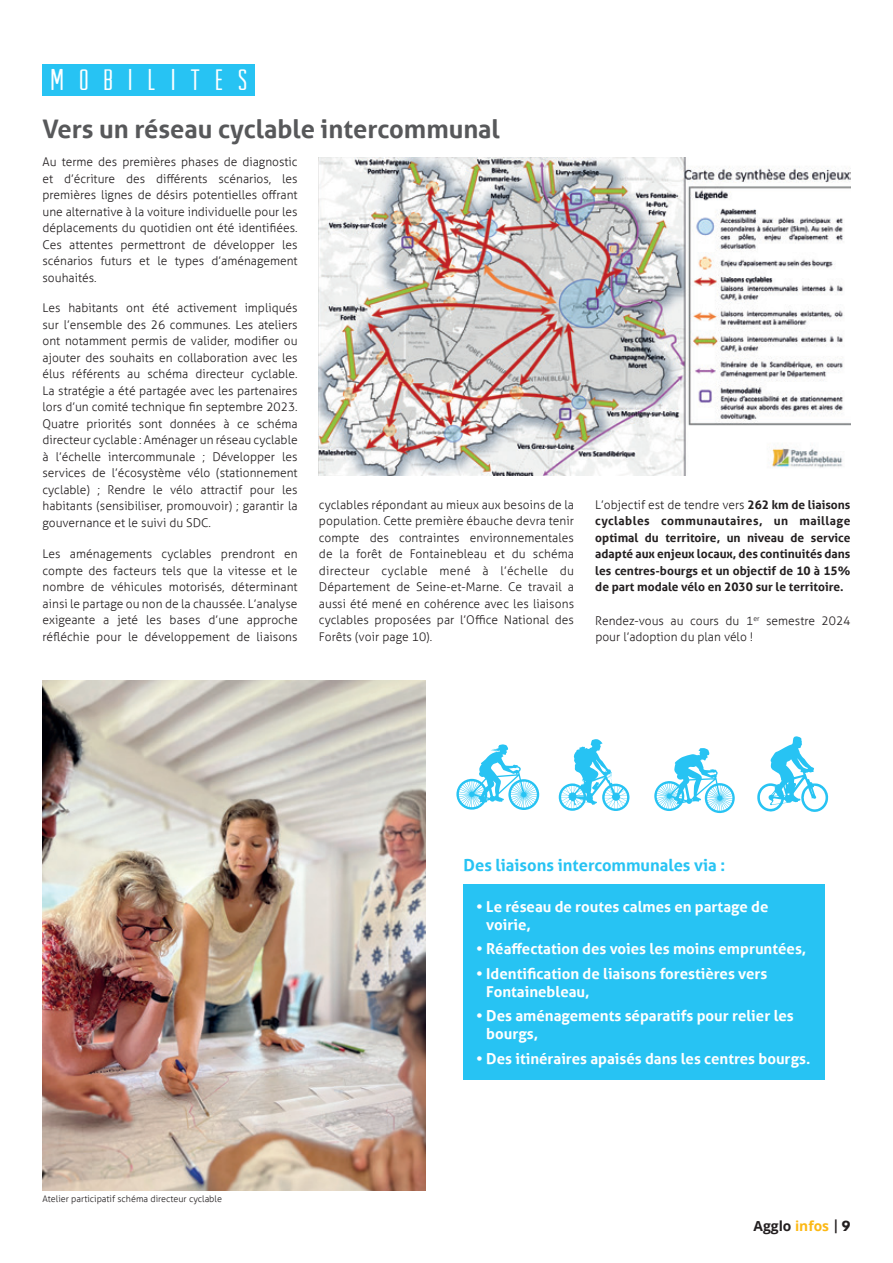
<style>
.page{position:relative;width:893px;height:1263px;background:#fff}
.page>*{position:absolute;margin:0;border:0;box-sizing:border-box;transform-origin:0 0}
.t1{font:30px "Arvil Sans";letter-spacing:.5em;color:#fff}
.t2{font:700 25.5px "Aller";color:#57585a}
.t3{font:700 16.5px "Aller";color:#27c3f3}
.t4{font:700 15px/18px "Aller";color:#fff}
.t5{font:700 13.8px "Open Sans";color:#231f20}
.t6{font:300 12px/16.5px "Aller";color:#231f20;text-align:justify}
.t7{font:700 12px/16.5px "Aller";color:#231f20;text-align:justify}
.t8{font:300 9px "Aller";color:#231f20}
.s1{font-weight:300}
.s2{color:#fcb814}
.s3{font-family:"League Spartan";font-size:12.45px}
</style>
<div class="page">
<div style="left:43px;top:64px;width:212px;height:32px;background:#27c3f3"></div>
<img style="left:319px;top:157px;width:531px;height:318px">
<img style="left:43px;top:680px;width:382px;height:511px">
<div style="left:463px;top:884px;width:362px;height:196px;background:#27c3f3"></div>
<svg style="left:757px;top:736px;width:72px;height:76px"></svg>
<svg style="left:559px;top:739px;width:70px;height:72px"></svg>
<svg style="left:456px;top:744px;width:83px;height:66px"></svg>
<svg style="left:654px;top:748px;width:81px;height:65px"></svg>
<h1 class="t1" style="left:51px;top:63px;width:198px">MOBILITES</h1>
<h2 class="t2" style="left:43px;top:113px;width:459px">Vers un réseau cyclable intercommunal</h2>
<p class="t6" style="left:43px;top:154px;width:257px">Au terme des premières phases de diagnostic et d’écriture des différents scénarios, les premières lignes de désirs potentielles offrant une alternative à la voiture individuelle pour les déplacements du quotidien ont été identifiées.<br>Ces attentes permettront de développer les scénarios futurs et le types d’aménagement souhaités.</p>
<p class="t6" style="left:43px;top:300px;width:257px">Les habitants ont été activement impliqués sur l’ensemble des 26 communes. Les ateliers ont notamment permis de valider, modifier ou ajouter des souhaits en collaboration avec les élus référents au schéma directeur cyclable.<br>La stratégie a été partagée avec les partenaires lors d’un comité technique fin septembre 2023.<br>Quatre priorités sont données à ce schéma directeur cyclable : Aménager un réseau cyclable à l’échelle intercommunale ; Développer les services de l’écosystème vélo (stationnement cyclable) ; Rendre le vélo attractif pour les habitants (sensibiliser, promouvoir) ; garantir la gouvernance et le suivi du SDC.</p>
<p class="t6" style="left:43px;top:546px;width:257px">Les aménagements cyclables prendront en compte des facteurs tels que la vitesse et le nombre de véhicules motorisés, déterminant ainsi le partage ou non de la chaussée. L’analyse exigeante a jeté les bases d’une approche réfléchie pour le développement de liaisons</p>
<p class="t6" style="left:319px;top:496px;width:257px">cyclables répondant au mieux aux besoins de la population. Cette première ébauche devra tenir compte des contraintes environnementales de la forêt de Fontainebleau et du schéma directeur cyclable mené à l’échelle du Département de Seine-et-Marne. Ce travail a aussi été mené en cohérence avec les liaisons cyclables proposées par l’Office National des Forêts (voir page 10).</p>
<p class="t7" style="left:595px;top:496px;width:257px"><span class="s1">L’objectif est de tendre vers</span> 262 km de liaisons cyclables communautaires, un maillage optimal du territoire, un niveau de service adapté aux enjeux locaux, des continuités dans les centres-bourgs et un objectif de 10 à 15% de part modale vélo en 2030 sur le territoire.</p>
<p class="t6" style="left:595px;top:612px;width:257px">Rendez-vous au cours du 1<sup>er</sup> semestre 2024 pour l’adoption du plan vélo !</p>
<p class="t8" style="left:43px;top:1193px;width:181px">Atelier participatif schéma directeur cyclable</p>
<h3 class="t3" style="left:463px;top:855px;width:263px">Des liaisons intercommunales via :</h3>
<p class="t4" style="left:486px;top:898px;width:284px;text-indent:-10px">• Le réseau de routes calmes en partage de voirie,</p>
<p class="t4" style="left:476px;top:940px;width:331px">• Réaffectation des voies les moins empruntées,</p>
<p class="t4" style="left:486px;top:964px;width:282px;text-indent:-10px">• Identification de liaisons forestières vers<br>Fontainebleau,</p>
<p class="t4" style="left:486px;top:1007px;width:309px;text-indent:-10px">• Des aménagements séparatifs pour relier les bourgs,</p>
<p class="t4" style="left:476px;top:1049px;width:336px">• Des itinéraires apaisés dans les centres bourgs.</p>
<p class="t5" style="left:753px;top:1216px;width:98px">Agglo <span class="s2">infos</span> | <span class="s3">9</span></p>
</div>
